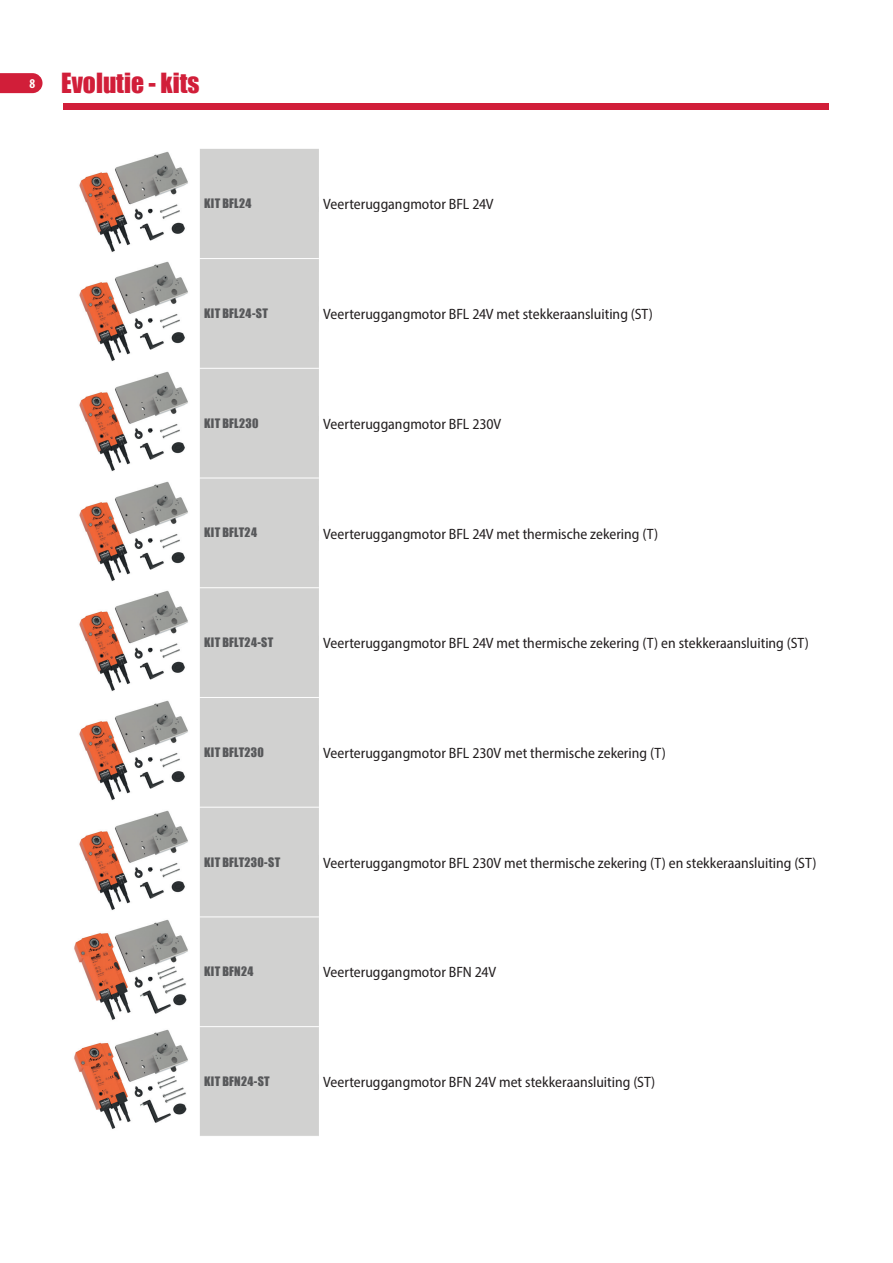
<style>
.page{position:relative;width:893px;height:1263px;background:#fff}
.page>*{position:absolute;margin:0;border:0;box-sizing:border-box;transform-origin:0 0}
.t1{font:25.5px "Impact";color:#d11e39}
.t2{font:semi-condensed 15px "Myriad Pro";color:#231f20}
.t3{font:12px "Impact";letter-spacing:.03em;color:#57585a}
</style>
<div class="page">
<div style="left:64px;top:103px;width:765px;height:6px;background:#d11e39"></div>
<svg style="left:0;top:73px;width:43px;height:20px"></svg>
<div style="left:200px;top:149px;width:119px;height:987px;background:#d1d1d0"></div>
<hr style="left:200px;top:258px;width:119px;height:1px;background:#fff">
<hr style="left:200px;top:368px;width:119px;height:1px;background:#fff">
<hr style="left:200px;top:478px;width:119px;height:1px;background:#fff">
<hr style="left:200px;top:587px;width:119px;height:1px;background:#fff">
<hr style="left:200px;top:697px;width:119px;height:1px;background:#fff">
<hr style="left:200px;top:807px;width:119px;height:1px;background:#fff">
<hr style="left:200px;top:916px;width:119px;height:1px;background:#fff">
<hr style="left:200px;top:1026px;width:119px;height:1px;background:#fff">
<img style="left:74px;top:151px;width:114px;height:978px">
<div style="left:204px;top:197px;width:115px;height:15px;background:#d1d1d0"></div>
<div style="left:204px;top:306px;width:115px;height:15px;background:#d1d1d0"></div>
<div style="left:204px;top:416px;width:115px;height:15px;background:#d1d1d0"></div>
<div style="left:204px;top:526px;width:115px;height:15px;background:#d1d1d0"></div>
<div style="left:204px;top:636px;width:115px;height:15px;background:#d1d1d0"></div>
<div style="left:204px;top:745px;width:115px;height:15px;background:#d1d1d0"></div>
<div style="left:204px;top:855px;width:115px;height:15px;background:#d1d1d0"></div>
<div style="left:204px;top:965px;width:115px;height:15px;background:#d1d1d0"></div>
<div style="left:204px;top:1074px;width:115px;height:15px;background:#d1d1d0"></div>
<h1 class="t1" style="left:30px;top:63px;width:171px"><sup>8</sup> Evolutie - kits</h1>
<p class="t3" style="left:204px;top:194px;width:49px">KIT BFL24</p>
<p class="t2" style="left:323px;top:195px;width:172px">Veerteruggangmotor BFL 24V</p>
<p class="t3" style="left:204px;top:304px;width:65px">KIT BFL24-ST</p>
<p class="t2" style="left:323px;top:305px;width:331px">Veerteruggangmotor BFL 24V met stekkeraansluiting (ST)</p>
<p class="t3" style="left:204px;top:414px;width:56px">KIT BFL230</p>
<p class="t2" style="left:323px;top:415px;width:180px">Veerteruggangmotor BFL 230V</p>
<p class="t3" style="left:204px;top:523px;width:54px">KIT BFLT24</p>
<p class="t2" style="left:323px;top:524px;width:337px">Veerteruggangmotor BFL 24V met thermische zekering (T)</p>
<p class="t3" style="left:204px;top:633px;width:71px">KIT BFLT24-ST</p>
<p class="t2" style="left:323px;top:634px;width:487px">Veerteruggangmotor BFL 24V met thermische zekering (T) en stekkeraansluiting (ST)</p>
<p class="t3" style="left:204px;top:743px;width:61px">KIT BFLT230</p>
<p class="t2" style="left:323px;top:744px;width:344px">Veerteruggangmotor BFL 230V met thermische zekering (T)</p>
<p class="t3" style="left:204px;top:852px;width:78px">KIT BFLT230-ST</p>
<p class="t2" style="left:323px;top:853px;width:495px">Veerteruggangmotor BFL 230V met thermische zekering (T) en stekkeraansluiting (ST)</p>
<p class="t3" style="left:204px;top:962px;width:51px">KIT BFN24</p>
<p class="t2" style="left:323px;top:963px;width:174px">Veerteruggangmotor BFN 24V</p>
<p class="t3" style="left:204px;top:1072px;width:67px">KIT BFN24-ST</p>
<p class="t2" style="left:323px;top:1073px;width:334px">Veerteruggangmotor BFN 24V met stekkeraansluiting (ST)</p>
</div>
